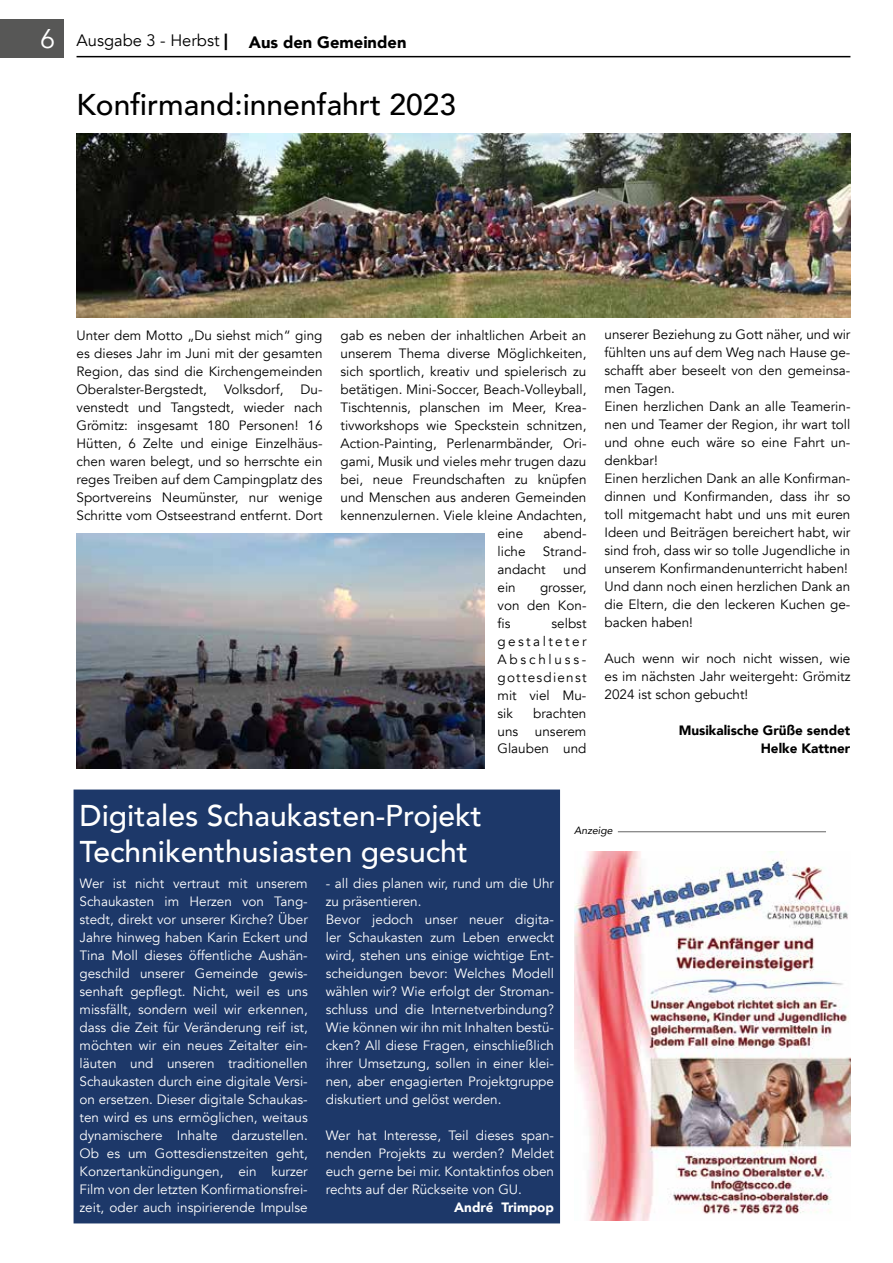
<style>
.page{position:relative;width:893px;height:1263px;background:#fff}
.page>*{position:absolute;margin:0;border:0;box-sizing:border-box;transform-origin:0 0}
.t1{font:500 30px "Avenir";color:#fff}
.t2{font:500 30px "Avenir";color:#000}
.t3{font:16.5px "Avenir";color:#000}
.t4{font:900 16.5px "Avenir";color:#000}
.t5{font:13.5px/18px "Avenir";color:#000;text-align:justify}
.t6{font:13.5px/18px "Avenir";color:#fff;text-align:justify}
.t7{font:900 13.5px/18px "Avenir";color:#000;text-align:right}
.t8{font:900 13.5px "Avenir";color:#fff}
.t9{font:italic 10.5px "Avenir";color:#000}
.s1{font-size:27px;color:#fff}
.s2{font-weight:900}
</style>
<div class="page">
<div style="left:0;top:19px;width:64px;height:38px;background:#575756"></div>
<hr style="left:77px;top:56px;width:773px;height:1px;background:#000">
<img style="left:77px;top:134px;width:773px;height:184px">
<img style="left:77px;top:533px;width:408px;height:236px">
<img style="left:574px;top:852px;width:276px;height:368px">
<hr style="left:618px;top:831px;width:208px;height:1px;background:#646363">
<div style="left:77px;top:792px;width:480px;height:428px;background:#1d3869"></div>
<div style="left:74px;top:789px;width:486px;height:434px;border:6px solid #1d3869"></div>
<p class="t3" style="left:40px;top:31px;width:189px"><span class="s1">6</span> Ausgabe 3 - Herbst <span class="s2">|</span></p>
<p class="t4" style="left:249px;top:28px;width:159px">Aus den Gemeinden</p>
<h1 class="t2" style="left:77px;top:79px;width:381px">Konfirmand:innenfahrt 2023</h1>
<p class="t5" style="left:77px;top:326px;width:247px">Unter dem Motto „Du siehst mich“ ging es dieses Jahr im Juni mit der gesamten Region, das sind die Kirchengemeinden Oberalster-Bergstedt,</p>
<p class="t5" style="left:224px;top:380px;width:61px">Volksdorf,</p>
<p class="t5" style="left:77px;top:380px;width:247px;text-indent:224px">Du&shy;venstedt und Tangstedt, wieder nach Grömitz: insgesamt 180 Personen! 16<br>Hütten, 6 Zelte und einige Einzelhäus&shy;chen waren belegt, und so herrschte ein reges Treiben auf dem Campingplatz des Sportvereins Neumünster, nur wenige Schritte vom Ostseestrand entfernt. Dort</p>
<p class="t5" style="left:340px;top:326px;width:247px">gab es neben der inhaltlichen Arbeit an</p>
<p class="t5" style="left:340px;top:344px;width:247px">unserem Thema diverse Möglichkeiten,</p>
<p class="t5" style="left:340px;top:362px;width:247px">sich sportlich, kreativ und spielerisch zu</p>
<p class="t5" style="left:340px;top:380px;width:247px">betätigen. Mini-Soccer, Beach-Volleyball,</p>
<p class="t5" style="left:340px;top:398px;width:247px">Tischtennis, planschen im Meer, Krea-</p>
<p class="t5" style="left:340px;top:416px;width:247px">tivworkshops wie Speckstein schnitzen,</p>
<p class="t5" style="left:340px;top:434px;width:247px">Action-Painting, Perlenarmbänder, Ori-</p>
<p class="t5" style="left:340px;top:452px;width:247px">gami, Musik und vieles mehr trugen dazu</p>
<p class="t5" style="left:340px;top:470px;width:247px">bei, neue Freundschaften zu knüpfen</p>
<p class="t5" style="left:340px;top:488px;width:247px">und Menschen aus anderen Gemeinden</p>
<p class="t5" style="left:340px;top:506px;width:247px">kennenzulernen. Viele kleine Andachten,</p>
<p class="t5" style="left:497px;top:524px;width:27px">eine</p>
<p class="t5" style="left:543px;top:524px;width:45px">abend-</p>
<p class="t5" style="left:497px;top:542px;width:29px">liche</p>
<p class="t5" style="left:497px;top:542px;width:90px;text-indent:45px">Strand&shy;andacht</p>
<p class="t5" style="left:563px;top:560px;width:25px">und</p>
<p class="t5" style="left:497px;top:578px;width:20px">ein</p>
<p class="t5" style="left:497px;top:578px;width:90px;text-indent:42px">grosser, von den Kon&shy;fis</p>
<p class="t5" style="left:497px;top:614px;width:91px;text-indent:54px">selbst gestalteter Abschluss&shy;gottesdienst mit viel Mu&shy;sik</p>
<p class="t5" style="left:497px;top:704px;width:90px;text-indent:36px">brachten uns unserem Glauben und</p>
<p class="t5" style="left:604px;top:326px;width:247px;text-align:left">unserer Beziehung zu Gott näher, und wir fühlten uns auf dem Weg nach Hause ge&shy;schafft aber beseelt von den gemeinsa&shy;men Tagen.<br>Einen herzlichen Dank an alle Teamerin&shy;nen und Teamer der Region, ihr wart toll und ohne euch wäre so eine Fahrt un&shy;denkbar!<br>Einen herzlichen Dank an alle Konfirman&shy;dinnen und Konfirmanden, dass ihr so toll mitgemacht habt und uns mit euren Ideen und Beiträgen bereichert habt, wir sind froh, dass wir so tolle Jugendliche in unserem Konfirmandenunterricht haben!<br>Und dann noch einen herzlichen Dank an die Eltern, die den leckeren Kuchen ge&shy;backen haben!</p>
<p class="t5" style="left:604px;top:650px;width:247px">Auch wenn wir noch nicht wissen, wie es im nächsten Jahr weitergeht: Grömitz 2024 ist schon gebucht!</p>
<p class="t7" style="left:679px;top:721px;width:173px">Musikalische Grüße sendet<br>Helke Kattner</p>
<h1 class="t1" style="left:80px;top:789px;width:404px">Digitales Schaukasten-Projekt</h1>
<h1 class="t1" style="left:80px;top:825px;width:390px">Technikenthusiasten gesucht</h1>
<p class="t6" style="left:80px;top:875px;width:230px">Wer ist nicht vertraut mit unserem Schaukasten im Herzen von Tang&shy;stedt, direkt vor unserer Kirche? Über Jahre hinweg haben Karin Eckert und Tina Moll dieses öffentliche Aushän&shy;geschild unserer Gemeinde gewis&shy;senhaft gepflegt. Nicht, weil es uns missfällt, sondern weil wir erkennen, dass die Zeit für Veränderung reif ist, möchten wir ein neues Zeitalter ein&shy;läuten und unseren traditionellen Schaukasten durch eine digitale Versi&shy;on ersetzen. Dieser digitale Schaukas&shy;ten wird es uns ermöglichen, weitaus dynamischere Inhalte darzustellen.<br>Ob es um Gottesdienstzeiten geht, Konzertankündigungen, ein kurzer Film von der letzten Konfirmationsfrei&shy;zeit, oder auch inspirierende Impulse</p>
<p class="t6" style="left:326px;top:874px;width:230px;text-align:left">- all dies planen wir, rund um die Uhr zu präsentieren.<br>Bevor jedoch unser neuer digita&shy;ler Schaukasten zum Leben erweckt wird, stehen uns einige wichtige Ent&shy;scheidungen bevor: Welches Modell wählen wir? Wie erfolgt der Stroman&shy;schluss und die Internetverbindung?<br>Wie können wir ihn mit Inhalten bestü&shy;cken? All diese Fragen, einschließlich ihrer Umsetzung, sollen in einer klei&shy;nen, aber engagierten Projektgruppe diskutiert und gelöst werden.</p>
<p class="t6" style="left:326px;top:1126px;width:230px">Wer hat Interesse, Teil dieses span&shy;nenden Projekts zu werden? Meldet euch gerne bei mir. Kontaktinfos oben rechts auf der Rückseite von GU.</p>
<p class="t8" style="left:454px;top:1196px;width:101px">André Trimpop</p>
<p class="t9" style="left:574px;top:824px;width:40px">Anzeige</p>
</div>
